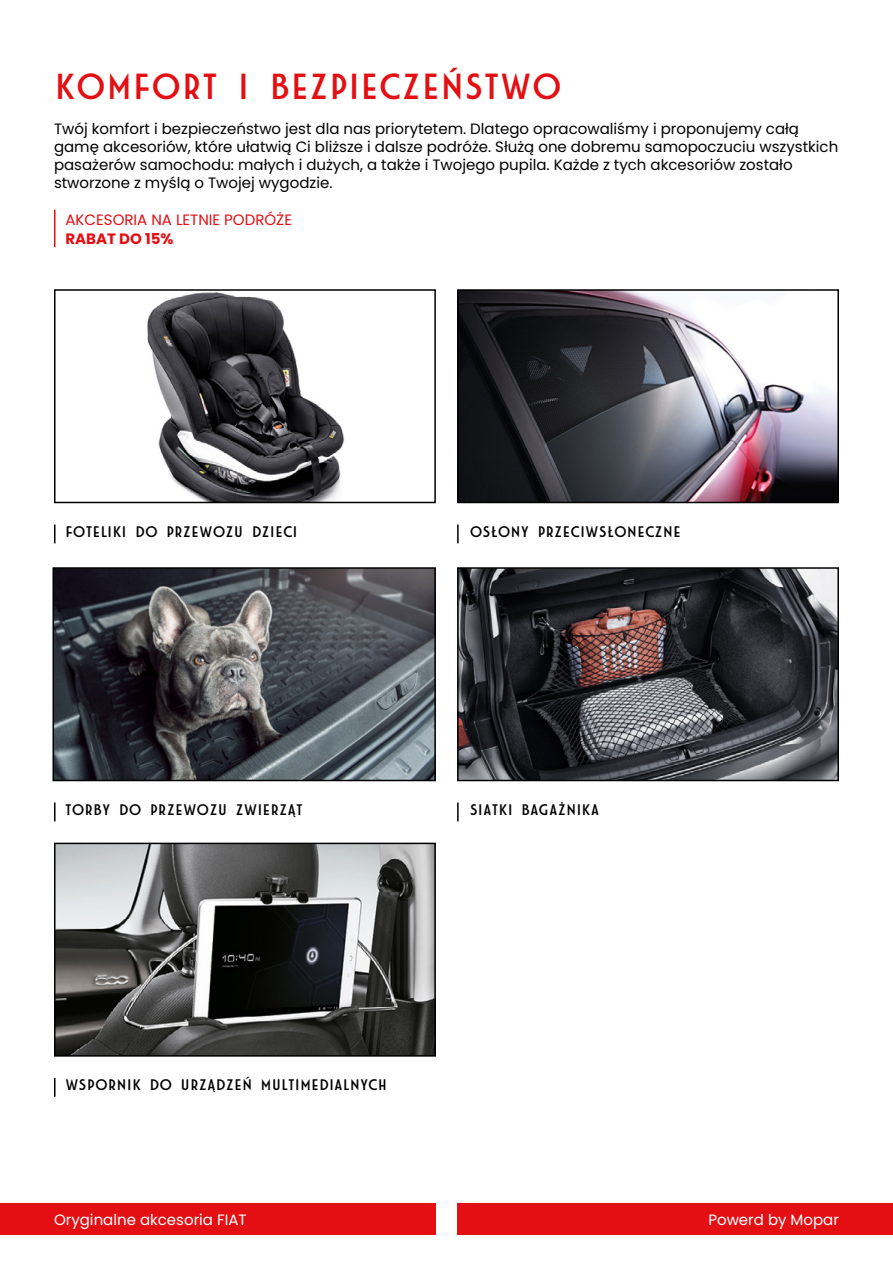
<style>
.page{position:relative;width:893px;height:1263px;background:#fff}
.page>*{position:absolute;margin:0;border:0;box-sizing:border-box;transform-origin:0 0}
.t1{font:39px "Fiat Advert 01 B";color:#e30f13}
.t2{font:16.5px "Fiat Advert 01 B";color:#000}
.t3{font:15px/18px "Poppins";color:#000}
.t4{font:15px "Poppins";color:#fff}
.t5{font:15px "Poppins";color:#e30f13}
.t6{font:700 15px "Poppins";color:#e30f13}
</style>
<div class="page">
<img style="left:147px;top:292px;width:198px;height:208px">
<div style="left:54px;top:289px;width:382px;height:214px;border:2px solid #000"></div>
<img style="left:57px;top:846px;width:376px;height:208px">
<div style="left:54px;top:843px;width:382px;height:214px;border:2px solid #000"></div>
<img style="left:460px;top:570px;width:376px;height:208px">
<div style="left:457px;top:567px;width:382px;height:214px;border:2px solid #000"></div>
<svg style="left:54px;top:524px;width:2px;height:19px"></svg>
<svg style="left:54px;top:802px;width:2px;height:19px"></svg>
<svg style="left:54px;top:1078px;width:2px;height:19px"></svg>
<svg style="left:457px;top:524px;width:2px;height:19px"></svg>
<svg style="left:457px;top:802px;width:2px;height:19px"></svg>
<img style="left:55px;top:570px;width:378px;height:208px">
<div style="left:52px;top:567px;width:384px;height:214px;border:2px solid #000"></div>
<img style="left:460px;top:292px;width:376px;height:208px">
<div style="left:457px;top:289px;width:382px;height:214px;border:2px solid #000"></div>
<div style="left:0;top:1204px;width:436px;height:31px;background:#e30f13"></div>
<div style="left:457px;top:1204px;width:436px;height:31px;background:#e30f13"></div>
<hr style="left:54px;top:210px;width:2px;height:37px;background:#e30f13">
<h1 class="t1" style="left:54px;top:67px;width:510px">KOMFORT I BEZPIECZEŃSTWO</h1>
<p class="t3" style="left:54px;top:120px;width:786px">Twój komfort i bezpieczeństwo jest dla nas priorytetem. Dlatego opracowaliśmy i proponujemy całą gamę akcesoriów, które ułatwią Ci bliższe i dalsze podróże. Służą one dobremu samopoczuciu wszystkich pasażerów samochodu: małych i dużych, a także i Twojego pupila. Każde z tych akcesoriów zostało stworzone z myślą o Twojej wygodzie.</p>
<p class="t5" style="left:65px;top:211px;width:228px">AKCESORIA NA LETNIE PODRÓŻE</p>
<p class="t6" style="left:65px;top:230px;width:110px">RABAT DO 15%</p>
<p class="t2" style="left:65px;top:523px;width:234px">FOTELIKI DO PRZEWOZU DZIECI</p>
<p class="t2" style="left:470px;top:523px;width:213px">OSŁONY PRZECIWSŁONECZNE</p>
<p class="t2" style="left:65px;top:801px;width:239px">TORBY DO PRZEWOZU ZWIERZĄT</p>
<p class="t2" style="left:470px;top:801px;width:131px">SIATKI BAGAŻNIKA</p>
<p class="t2" style="left:65px;top:1077px;width:324px">WSPORNIK DO URZĄDZEŃ MULTIMEDIALNYCH</p>
<p class="t4" style="left:54px;top:1211px;width:194px">Oryginalne akcesoria FIAT</p>
<p class="t4" style="left:708px;top:1211px;width:132px">Powerd by Mopar</p>
</div>
